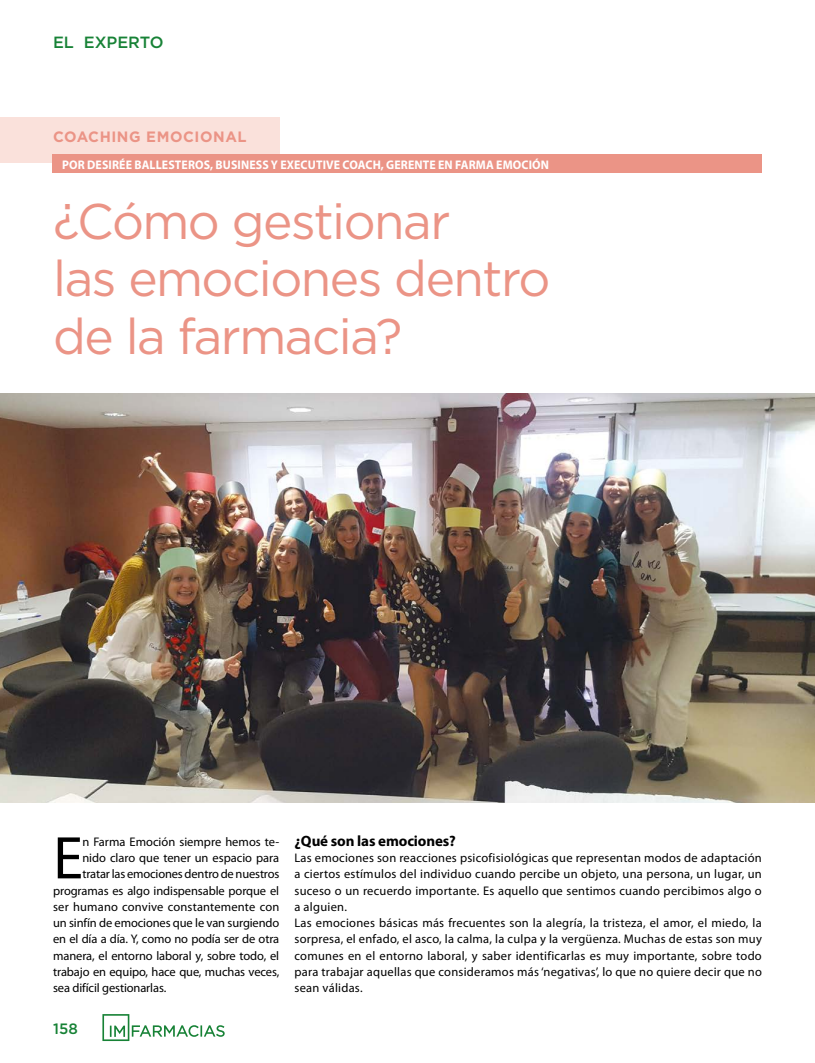
<style>
.page{position:relative;width:815px;height:1063px;background:#fff}
.page>*{position:absolute;margin:0;border:0;box-sizing:border-box;transform-origin:0 0}
.t1{font:60.75px "Myriad Pro";color:#000}
.t2{font:50px/57.5px "Gotham";letter-spacing:-.03em;color:#eb9486}
.t3{font:500 16.25px "Gotham";color:#178236}
.t4{font:700 15px "Myriad Pro";letter-spacing:-.01em;color:#000}
.t5{font:700 15px "Gotham";letter-spacing:.04em;color:#eb9486}
.t6{font:500 15px "Gotham";color:#178236}
.t7{font:12.5px/16.2px "Myriad Pro";letter-spacing:.02em;color:#000}
.t8{font:12.5px "Myriad Pro";letter-spacing:-.01em;color:#000}
.t9{font:700 12.5px "Myriad Pro";letter-spacing:.01em;color:#fff;scale:.95 1}
.t10{font:12.5px "Myriad Pro";color:#000}
</style>
<div class="page">
<svg style="left:102px;top:1014px;width:123px;height:27px"></svg>
<div style="left:0;top:118px;width:279px;height:45px;background:#fae1db"></div>
<div style="left:53px;top:155px;width:709px;height:18px;background:#eb9486"></div>
<img style="left:0;top:393px;width:815px;height:409px">
<h3 class="t3" style="left:53px;top:32px;width:112px">EL EXPERTO</h3>
<p class="t5" style="left:53px;top:126px;width:195px">COACHING EMOCIONAL</p>
<p class="t9" style="left:62px;top:156px;width:514px">POR DESIRÉE BALLESTEROS, BUSINESS Y EXECUTIVE COACH, GERENTE EN FARMA EMOCIÓN</p>
<h2 class="t2" style="left:53px;top:191px;width:499px">¿Cómo gestionar<br>las emociones dentro de la farmacia?</h2>
<h1 class="t1" style="left:53px;top:821px;width:31px">E</h1>
<p class="t10" style="left:82px;top:834px;width:198px">n Farma Emoción siempre hemos te-</p>
<p class="t10" style="left:82px;top:850px;width:198px">nido claro que tener un espacio para</p>
<p class="t8" style="left:82px;top:866px;width:199px">tratar las emociones dentro de nuestros</p>
<p class="t8" style="left:53px;top:883px;width:227px">programas es algo indispensable porque el</p>
<p class="t7" style="left:53px;top:898px;width:228px">ser humano convive constantemente con</p>
<p class="t8" style="left:53px;top:915px;width:228px">un sinfín de emociones que le van surgiendo</p>
<p class="t8" style="left:53px;top:931px;width:228px">en el día a día. Y, como no podía ser de otra</p>
<p class="t8" style="left:53px;top:948px;width:227px">manera, el entorno laboral y, sobre todo, el</p>
<p class="t8" style="left:53px;top:964px;width:228px">trabajo en equipo, hace que, muchas veces,</p>
<p class="t8" style="left:53px;top:980px;width:115px">sea difícil gestionarlas.</p>
<p class="t6" style="left:53px;top:1018px;width:26px">158</p>
<p class="t4" style="left:294px;top:831px;width:163px">¿Qué son las emociones?</p>
<p class="t7" style="left:294px;top:850px;width:469px">Las emociones son reacciones psicofisiológicas que representan modos de adaptación a ciertos estímulos del individuo cuando percibe un objeto, una persona, un lugar, un suceso o un recuerdo importante. Es aquello que sentimos cuando percibimos algo o a alguien.<br>Las emociones básicas más frecuentes son la alegría, la tristeza, el amor, el miedo, la sorpresa, el enfado, el asco, la calma, la culpa y la vergüenza. Muchas de estas son muy comunes en el entorno laboral, y saber identificarlas es muy importante, sobre todo para trabajar aquellas que consideramos más ‘negativas’, lo que no quiere decir que no sean válidas.</p>
</div>
